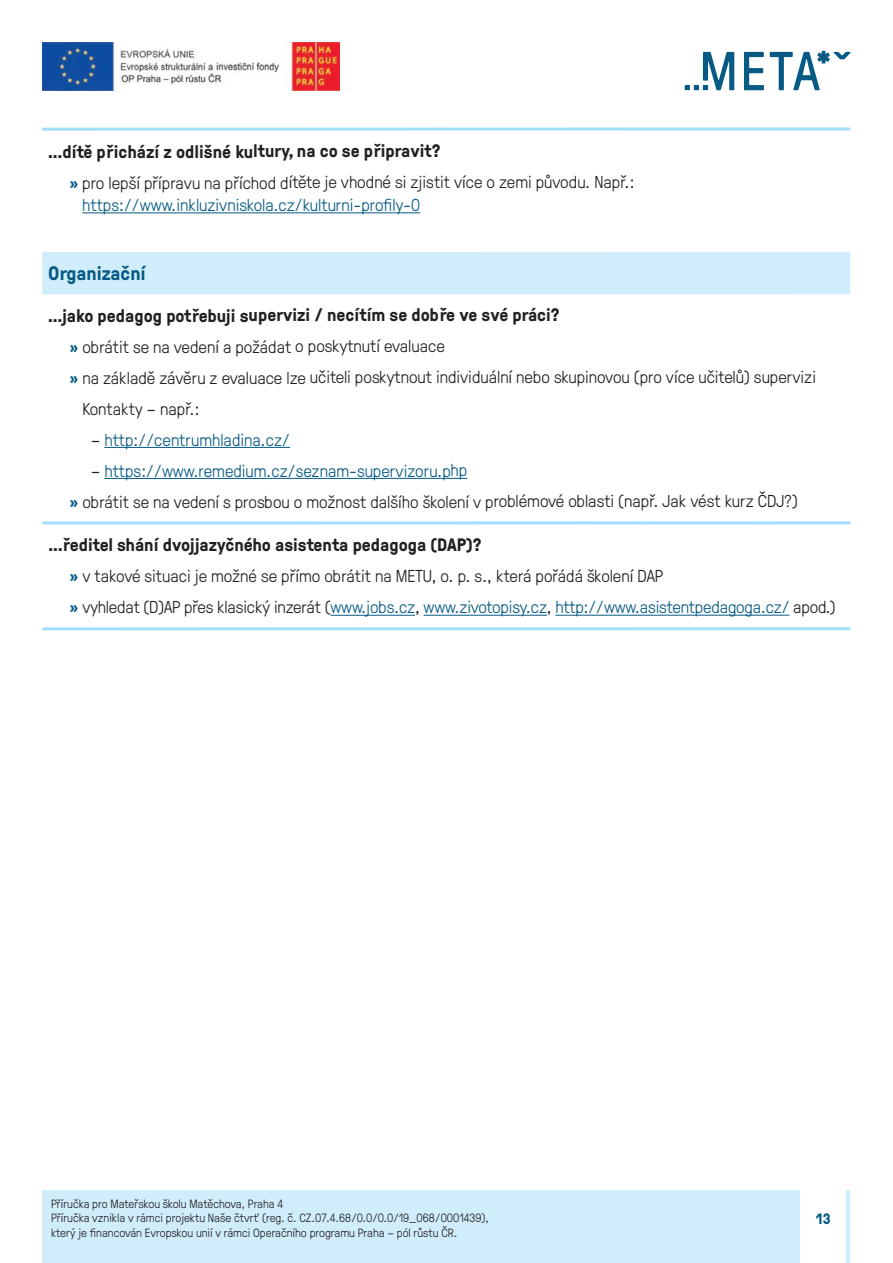
<style>
.page{position:relative;width:893px;height:1263px;background:#fff}
.page>*{position:absolute;margin:0;border:0;box-sizing:border-box;transform-origin:0 0}
.t1{font:700 19.5px "GT Pressura";color:#065a83}
.t2{font:700 18px "GT Pressura";color:#231f20}
.t3{font:300 17.25px/30.9px "GT Pressura";color:#231f20}
.t4{font:300 17.25px "GT Pressura";color:#065a83}
.t5{font:700 15px "GT Pressura";color:#065a83}
.t6{font:300 12px/14.4px "GT Pressura";color:#231f20}
.s1{font-weight:700;color:#065a83}
.s2{color:#065a83}
.s3{color:#231f20}
</style>
<div class="page">
<div style="left:43px;top:1191px;width:807px;height:72px;background:#d0edfb"></div>
<img style="left:43px;top:43px;width:297px;height:47px">
<div style="left:801px;top:1191px;width:45px;height:72px;background:#fff"></div>
<svg style="left:744px;top:52px;width:20px;height:38px"></svg>
<svg style="left:770px;top:51px;width:80px;height:39px"></svg>
<svg style="left:685px;top:52px;width:49px;height:38px"></svg>
<hr style="left:82px;top:212px;width:338px;height:1px;background:#065a83">
<div style="left:42px;top:252px;width:808px;height:43px;background:#d0edfb"></div>
<div style="left:42px;top:294px;width:808px;height:229px;background:#fff"></div>
<hr style="left:104px;top:447px;width:186px;height:1px;background:#065a83">
<hr style="left:104px;top:478px;width:363px;height:1px;background:#065a83">
<hr style="left:330px;top:615px;width:85px;height:1px;background:#065a83">
<hr style="left:424px;top:615px;width:123px;height:1px;background:#065a83">
<hr style="left:555px;top:615px;width:234px;height:1px;background:#065a83">
<svg style="left:42px;top:127px;width:808px;height:4px;background:#b8e5f9"></svg>
<hr style="left:42px;top:521px;width:808px;height:3px;background:#a2def8">
<hr style="left:42px;top:627px;width:808px;height:3px;background:#a2def8">
<p class="t2" style="left:48px;top:145px;width:394px">…dítě přichází z odlišné kultury, na co se připravit?</p>
<p class="t3" style="left:82px;top:173px;width:554px;line-height:22.5px;text-indent:-13px"><span class="s1">»</span> pro lepší přípravu na příchod dítěte je vhodné si zjistit více o zemi původu. Např.: <span class="s2">https://www.inkluzivniskola.cz/kulturni-profily-0</span></p>
<p class="t1" style="left:48px;top:267px;width:99px">Organizační</p>
<p class="t2" style="left:48px;top:309px;width:513px">…jako pedagog potřebuji supervizi / necítím se dobře ve své práci?</p>
<p class="t3" style="left:70px;top:333px;width:377px"><span class="s1">»</span> obrátit se na vedení a požádat o poskytnutí evaluace</p>
<p class="t3" style="left:70px;top:364px;width:748px"><span class="s1">»</span> na základě závěru z evaluace lze učiteli poskytnout individuální nebo skupinovou (pro více učitelů) supervizi</p>
<p class="t3" style="left:82px;top:395px;width:119px">Kontakty – např.:</p>
<p class="t4" style="left:91px;top:433px;width:201px"><span class="s3">–</span> http://centrumhladina.cz/</p>
<p class="t3" style="left:70px;top:457px;width:730px;text-indent:21px">– <span class="s2">https://www.remedium.cz/seznam-supervizoru.php<br></span><span class="s1">»</span> obrátit se na vedení s prosbou o možnost dalšího školení v problémové oblasti (např. Jak vést kurz ČDJ?)</p>
<p class="t2" style="left:48px;top:539px;width:434px">…ředitel shání dvojjazyčného asistenta pedagoga (DAP)?</p>
<p class="t3" style="left:70px;top:563px;width:767px"><span class="s1">»</span> v takové situaci je možné se přímo obrátit na METU, o. p. s., která pořádá školení DAP<br><span class="s1">»</span> vyhledat (D)AP přes klasický inzerát (<span class="s2">www.jobs.cz</span>, <span class="s2">www.zivotopisy.cz</span>, <span class="s2">http://www.asistentpedagoga.cz/</span> apod.)</p>
<p class="t6" style="left:51px;top:1197px;width:439px">Příručka pro Mateřskou školu Matěchova, Praha 4<br>Příručka vznikla v rámci projektu Naše čtvrť (reg. č. CZ.07.4.68/0.0/0.0/19_068/0001439), který je financován Evropskou unií v rámci Operačního programu Praha – pól růstu ČR.</p>
<p class="t5" style="left:816px;top:1213px;width:16px">13</p>
</div>
